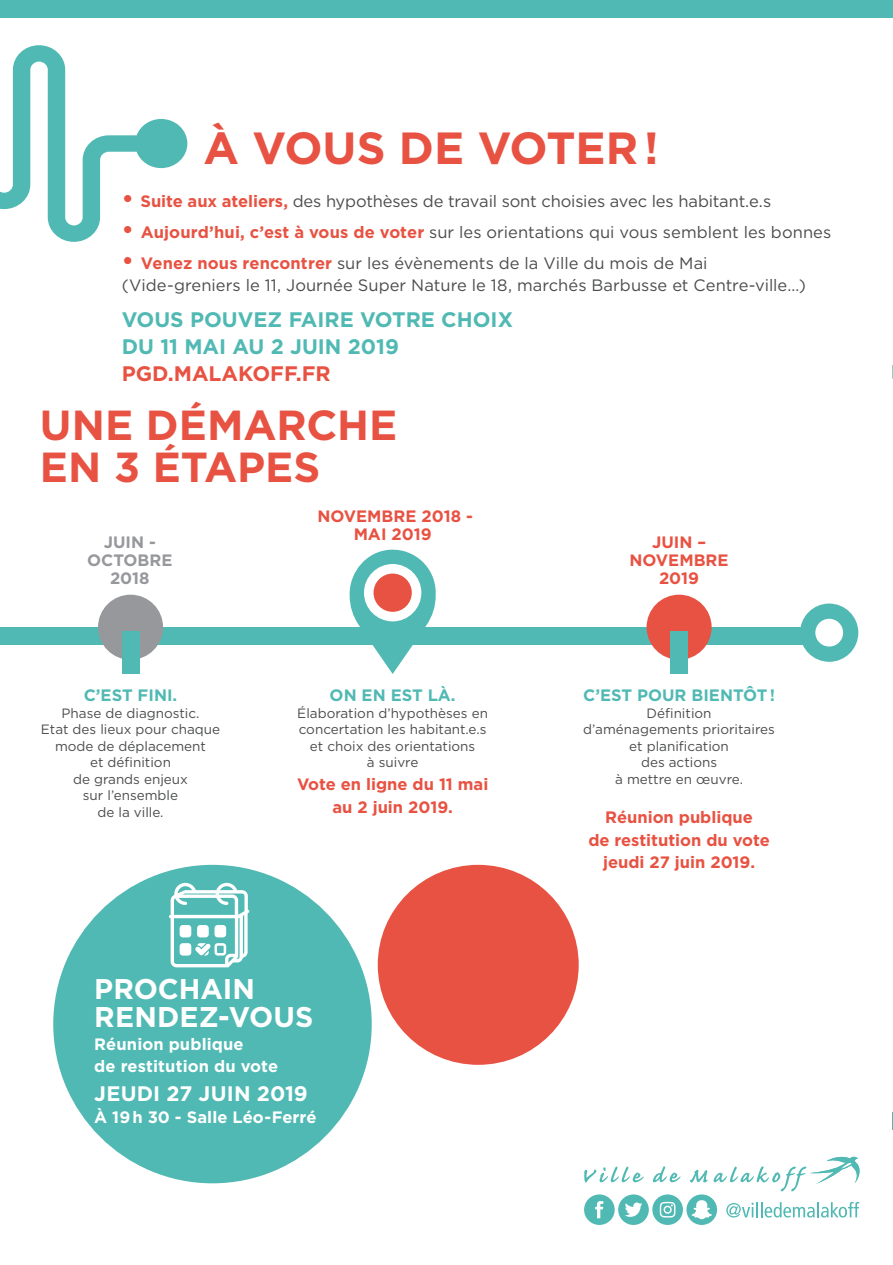
<style>
.page{position:relative;width:893px;height:1265px;background:#fff}
.page>*{position:absolute;margin:0;border:0;box-sizing:border-box;transform-origin:0 0}
.t1{font:700 45px "Gotham";color:#e85242}
.t2{font:700 42px/42px "Gotham";color:#e85242}
.t3{font:700 28.5px/28.5px "Gotham";color:#fff}
.t4{font:700 21px/27px "Gotham";color:#50b9b3}
.t5{font:700 21px "Gotham";color:#e85242}
.t6{font:700 21px "Gotham";letter-spacing:.005em;color:#fff}
.t7{font:16.5px/22.5px "Gotham";color:#4b4c4d}
.t8{font:700 16.5px/22.5px "Gotham";color:#e85242;text-align:center}
.t9{font:700 16.5px/22.5px "Gotham";letter-spacing:.005em;color:#fff}
.t10{font:700 16.5px "Gotham";color:#50b9b3}
.t11{font:700 16.5px/18px "Gotham";color:#97989c;text-align:center}
.t12{font:13.5px/16.5px "Gotham";color:#4b4c4d;text-align:center}
.s1{font-weight:700;font-size:24px;color:#e85242}
.s2{font-weight:700;color:#e85242}
</style>
<div class="page">
<svg style="left:892px;top:364px;width:1px;height:15px"></svg>
<svg style="left:892px;top:1112px;width:1px;height:17px"></svg>
<div style="left:0;top:1px;width:892px;height:17px;background:#50b9b3"></div>
<svg style="left:0;top:45px;width:187px;height:197px"></svg>
<div style="left:53px;top:865px;width:319px;height:318px;background:#50b9b3;border-radius:50%"></div>
<svg style="left:169px;top:883px;width:81px;height:84px"></svg>
<div style="left:0;top:627px;width:806px;height:17px;background:#50b9b3"></div>
<div style="left:98px;top:594px;width:65px;height:66px;background:#97989c;border-radius:50%"></div>
<div style="left:122px;top:631px;width:17px;height:43px;background:#50b9b3"></div>
<div style="left:646px;top:594px;width:65px;height:66px;background:#e85242;border-radius:50%"></div>
<div style="left:670px;top:631px;width:17px;height:43px;background:#50b9b3"></div>
<svg style="left:350px;top:549px;width:86px;height:125px"></svg>
<div style="left:373px;top:573px;width:39px;height:39px;background:#e85242;border-radius:50%"></div>
<div style="left:800px;top:603px;width:58px;height:59px;background:#50b9b3;border-radius:50%"></div>
<div style="left:815px;top:619px;width:28px;height:27px;background:#fff;border-radius:50%"></div>
<div style="left:378px;top:865px;width:201px;height:199px;background:#e85242;border-radius:50%"></div>
<svg style="left:584px;top:1156px;width:275px;height:69px"></svg>
<h1 class="t1" style="left:204px;top:118px;width:457px">À VOUS DE VOTER !</h1>
<p class="t7" style="left:122px;top:189px;width:651px"><span class="s1">•</span> <span class="s2">Suite aux ateliers,</span> des hypothèses de travail sont choisies avec les habitant.e.s</p>
<p class="t7" style="left:122px;top:220px;width:711px"><span class="s1">•</span> <span class="s2">Aujourd’hui, c’est à vous de voter</span> sur les orientations qui vous semblent les bonnes</p>
<p class="t7" style="left:122px;top:251px;width:686px"><span class="s1">•</span> <span class="s2">Venez nous rencontrer</span> sur les évènements de la Ville du mois de Mai (Vide-greniers le 11, Journée Super Nature le 18, marchés Barbusse et Centre-ville…)</p>
<p class="t4" style="left:122px;top:306px;width:393px">VOUS POUVEZ FAIRE VOTRE CHOIX<br>DU 11 MAI AU 2 JUIN 2019</p>
<p class="t5" style="left:122px;top:359px;width:210px">PGD.MALAKOFF.FR</p>
<h2 class="t2" style="left:40px;top:404px;width:359px">UNE DÉMARCHE<br>EN 3 ÉTAPES</h2>
<p class="t11" style="left:87px;top:532px;width:87px">JUIN -<br>OCTOBRE<br>2018</p>
<p class="t10" style="left:84px;top:684px;width:95px">C’EST FINI.</p>
<p class="t12" style="left:41px;top:704px;width:181px">Phase de diagnostic.<br>Etat des lieux pour chaque mode de déplacement<br>et définition<br>de grands enjeux<br>sur l’ensemble<br>de la ville.</p>
<p class="t8" style="left:317px;top:507px;width:157px;line-height:18px">NOVEMBRE 2018 -<br>MAI 2019</p>
<p class="t10" style="left:330px;top:684px;width:128px">ON EN EST LÀ.</p>
<p class="t12" style="left:297px;top:704px;width:192px">Élaboration d’hypothèses en concertation les habitant.e.s et choix des orientations<br>à suivre</p>
<p class="t8" style="left:297px;top:773px;width:193px">Vote en ligne du 11 mai au 2 juin 2019.</p>
<h3 class="t3" style="left:94px;top:974px;width:220px">PROCHAIN<br>RENDEZ-VOUS</h3>
<p class="t9" style="left:94px;top:1032px;width:185px">Réunion publique<br>de restitution du vote</p>
<p class="t6" style="left:94px;top:1079px;width:215px">JEUDI 27 JUIN 2019</p>
<p class="t9" style="left:94px;top:1106px;width:224px">À 19 h 30 - Salle Léo-Ferré</p>
<p class="t8" style="left:629px;top:532px;width:100px;line-height:18px">JUIN –<br>NOVEMBRE<br>2019</p>
<p class="t10" style="left:583px;top:684px;width:193px">C’EST POUR BIENTÔT !</p>
<p class="t12" style="left:583px;top:704px;width:193px">Définition<br>d’aménagements prioritaires et planification<br>des actions<br>à mettre en œuvre.</p>
<p class="t8" style="left:588px;top:806px;width:183px">Réunion publique<br>de restitution du vote jeudi 27 juin 2019.</p>
</div>
